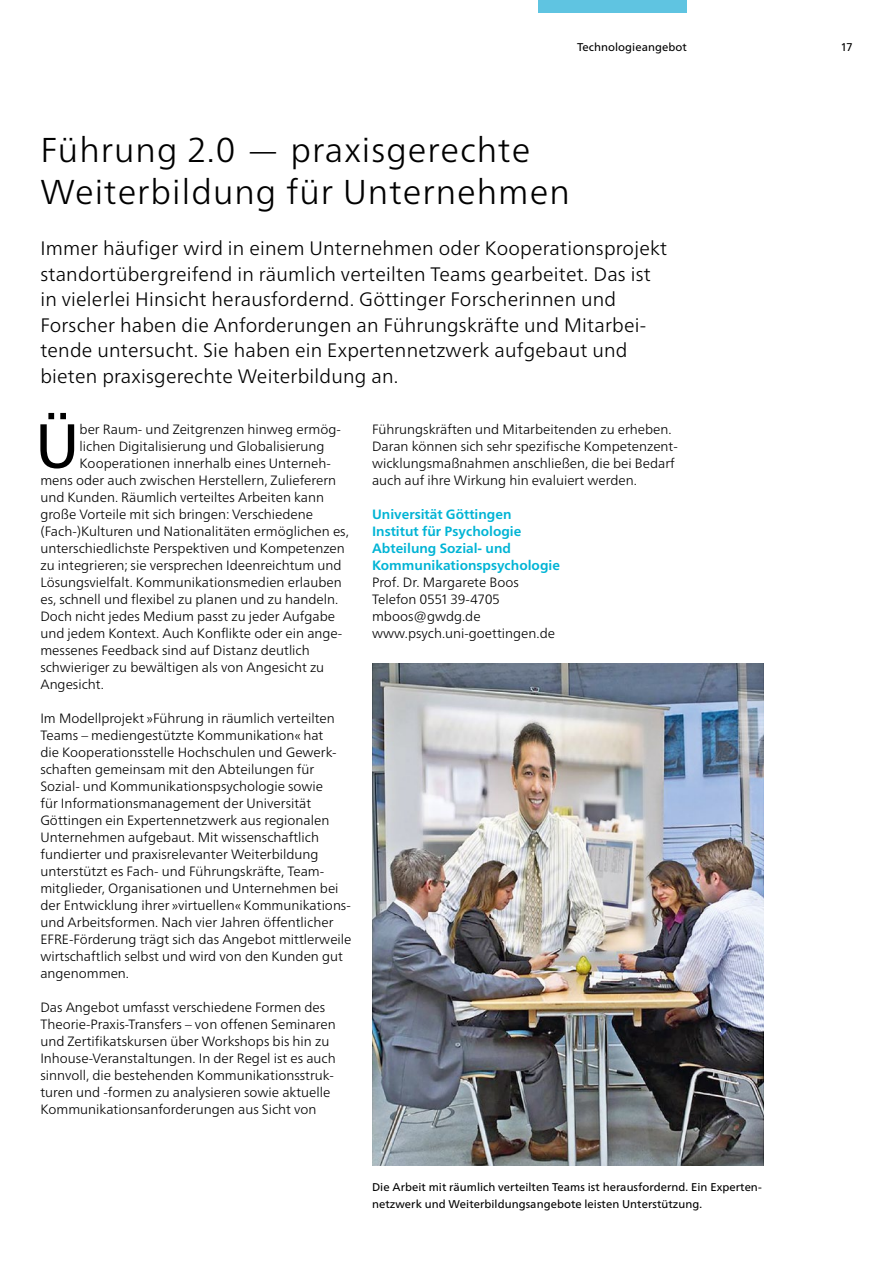
<style>
.page{position:relative;width:893px;height:1263px;background:#fff}
.page>*{position:absolute;margin:0;border:0;box-sizing:border-box;transform-origin:0 0}
.t1{font:62.25px "Frutiger Neue LT Pro";color:#000}
.t2{font:300 34.5px/42.5px "Frutiger Neue LT Pro";letter-spacing:.03em;color:#000}
.t3{font:300 19.5px/25.5px "Frutiger Neue LT Pro";letter-spacing:.01em;color:#000}
.t4{font:300 13.5px/17px "Frutiger Neue LT Pro";color:#000}
.t5{font:700 13.5px/17px "Frutiger Neue LT Pro";color:#00b4d5}
.t6{font:11.25px/17px "Frutiger Neue LT Pro";letter-spacing:.005em;color:#000}
</style>
<div class="page">
<div style="left:538px;top:0;width:149px;height:13px;background:#5fc4e1"></div>
<img style="left:372px;top:663px;width:391px;height:502px">
<p class="t6" style="left:577px;top:38px;width:111px">Technologieangebot</p>
<p class="t6" style="left:842px;top:38px;width:12px">17</p>
<h2 class="t2" style="left:40px;top:128px;width:531px">Führung 2.0 — praxisgerechte<br>Weiterbildung für Unternehmen</h2>
<p class="t3" style="left:40px;top:235px;width:628px">Immer häufiger wird in einem Unternehmen oder Kooperationsprojekt standortübergreifend in räumlich verteilten Teams gearbeitet. Das ist in vielerlei Hinsicht herausfordernd. Göttinger Forscherinnen und Forscher haben die Anforderungen an Führungskräfte und Mitarbei&shy;tende untersucht. Sie haben ein Expertennetzwerk aufgebaut und bieten praxisgerechte Weiterbildung an.</p>
<p class="t4" style="left:372px;top:420px;width:307px">Führungskräften und Mitarbeitenden zu erheben.<br>Daran können sich sehr spezifische Kompetenzent&shy;wicklungsmaßnahmen anschließen, die bei Bedarf auch auf ihre Wirkung hin evaluiert werden.</p>
<p class="t5" style="left:372px;top:505px;width:189px">Universität Göttingen<br>Institut für Psychologie<br>Abteilung Sozial- und<br>Kommunikationspsychologie</p>
<p class="t4" style="left:372px;top:573px;width:185px">Prof. Dr. Margarete Boos<br>Telefon 0551 39-4705 mboos@gwdg.de www.psych.uni-goettingen.de</p>
<h1 class="t1" style="left:35px;top:408px;width:46px">Ü</h1>
<p class="t4" style="left:80px;top:420px;width:263px">ber Raum- und Zeitgrenzen hinweg ermög-</p>
<p class="t4" style="left:80px;top:437px;width:246px">lichen Digitalisierung und Globalisierung</p>
<p class="t4" style="left:80px;top:454px;width:253px">Kooperationen innerhalb eines Unterneh-</p>
<p class="t4" style="left:40px;top:471px;width:297px">mens oder auch zwischen Herstellern, Zulieferern</p>
<p class="t4" style="left:40px;top:488px;width:285px">und Kunden. Räumlich verteiltes Arbeiten kann</p>
<p class="t4" style="left:40px;top:505px;width:274px">große Vorteile mit sich bringen: Verschiedene</p>
<p class="t4" style="left:40px;top:522px;width:310px">(Fach-)Kulturen und Nationalitäten ermöglichen es,</p>
<p class="t4" style="left:40px;top:539px;width:306px">unterschiedlichste Perspektiven und Kompetenzen</p>
<p class="t4" style="left:40px;top:556px;width:303px">zu integrieren; sie versprechen Ideenreichtum und</p>
<p class="t4" style="left:40px;top:573px;width:303px">Lösungsvielfalt. Kommunikationsmedien erlauben</p>
<p class="t4" style="left:40px;top:590px;width:299px">es, schnell und flexibel zu planen und zu handeln.</p>
<p class="t4" style="left:40px;top:608px;width:296px">Doch nicht jedes Medium passt zu jeder Aufgabe</p>
<p class="t4" style="left:40px;top:625px;width:303px">und jedem Kontext. Auch Konflikte oder ein ange-</p>
<p class="t4" style="left:40px;top:642px;width:271px">messenes Feedback sind auf Distanz deutlich</p>
<p class="t4" style="left:40px;top:659px;width:285px">schwieriger zu bewältigen als von Angesicht zu</p>
<p class="t4" style="left:40px;top:676px;width:65px">Angesicht.</p>
<p class="t4" style="left:40px;top:710px;width:313px">Im Modellprojekt »Führung in räumlich verteilten Teams – mediengestützte Kommunikation« hat<br>die Kooperationsstelle Hochschulen und Gewerk&shy;schaften gemeinsam mit den Abteilungen für Sozial- und Kommunikationspsychologie sowie<br>für Informationsmanagement der Universität Göttingen ein Expertennetzwerk aus regionalen Unternehmen aufgebaut. Mit wissenschaftlich fundierter und praxisrelevanter Weiterbildung unterstützt es Fach- und Führungskräfte, Team&shy;mitglieder, Organisationen und Unternehmen bei der Entwicklung ihrer »virtuellen« Kommunikations&shy;und Arbeitsformen. Nach vier Jahren öffentlicher EFRE-Förderung trägt sich das Angebot mittlerweile wirtschaftlich selbst und wird von den Kunden gut angenommen.</p>
<p class="t4" style="left:40px;top:999px;width:297px">Das Angebot umfasst verschiedene Formen des Theorie-Praxis-Transfers – von offenen Seminaren und Zertifikatskursen über Workshops bis hin zu Inhouse-Veranstaltungen. In der Regel ist es auch sinnvoll, die bestehenden Kommunikationsstruk&shy;turen und -formen zu analysieren sowie aktuelle Kommunikationsanforderungen aus Sicht von</p>
<p class="t6" style="left:372px;top:1178px;width:391px">Die Arbeit mit räumlich verteilten Teams ist herausfordernd. Ein Experten&shy;netzwerk und Weiterbildungsangebote leisten Unterstützung.</p>
</div>
